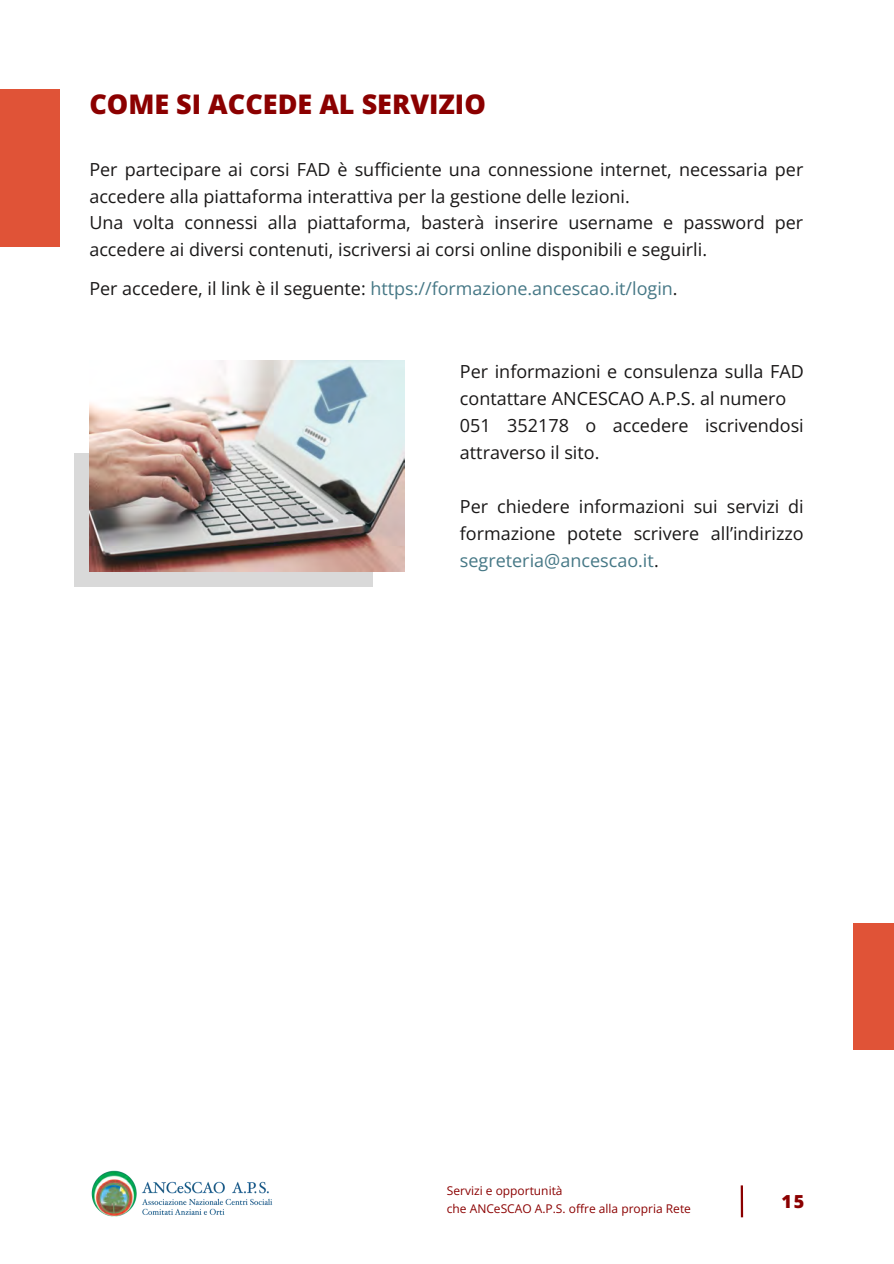
<style>
.page{position:relative;width:894px;height:1264px;background:#fff}
.page>*{position:absolute;margin:0;border:0;box-sizing:border-box;transform-origin:0 0}
.t1{font:800 27px "Open Sans";color:#8b0000}
.t2{font:18px/27px "Open Sans";color:#191717}
.t3{font:18px "Open Sans";color:#467886}
.t4{font:800 18px "Open Sans";color:#8b0000}
.t5{font:12px/18px "Open Sans";color:#8b0000}
.s1{color:#191717}
.s2{color:#467886}
</style>
<div class="page">
<div style="left:852px;top:922px;width:41px;height:127px;background:#e05337"></div>
<div style="left:0;top:89px;width:60px;height:158px;background:#e05337"></div>
<hr style="left:740px;top:1185px;width:3px;height:32px;background:#8b0000">
<img style="left:91px;top:1170px;width:182px;height:47px">
<div style="left:74px;top:453px;width:299px;height:134px;background:#d9d9d9"></div>
<img style="left:89px;top:361px;width:315px;height:210px">
<h1 class="t1" style="left:89px;top:85px;width:398px">COME SI ACCEDE AL SERVIZIO</h1>
<p class="t2" style="left:89px;top:155px;width:715px">Per partecipare ai corsi FAD è sufficiente una connessione internet, necessaria per accedere alla piattaforma interattiva per la gestione delle lezioni.<br>Una volta connessi alla piattaforma, basterà inserire username e password per accedere ai diversi contenuti, iscriversi ai corsi online disponibili e seguirli.</p>
<p class="t3" style="left:89px;top:275px;width:589px"><span class="s1">Per accedere, il link è il seguente:</span> https://formazione.ancescao.it/login<span class="s1">.</span></p>
<p class="t2" style="left:460px;top:358px;width:345px">Per informazioni e consulenza sulla FAD contattare ANCESCAO A.P.S. al numero 051 352178 o accedere iscrivendosi attraverso il sito.</p>
<p class="t2" style="left:460px;top:493px;width:345px;text-align:justify">Per chiedere informazioni sui servizi di formazione potete scrivere all’indirizzo <span class="s2">segreteria@ancescao.it</span>.</p>
<p class="t5" style="left:446px;top:1180px;width:245px">Servizi e opportunità<br>che ANCeSCAO A.P.S. offre alla propria Rete</p>
<p class="t4" style="left:781px;top:1189px;width:24px">15</p>
</div>
